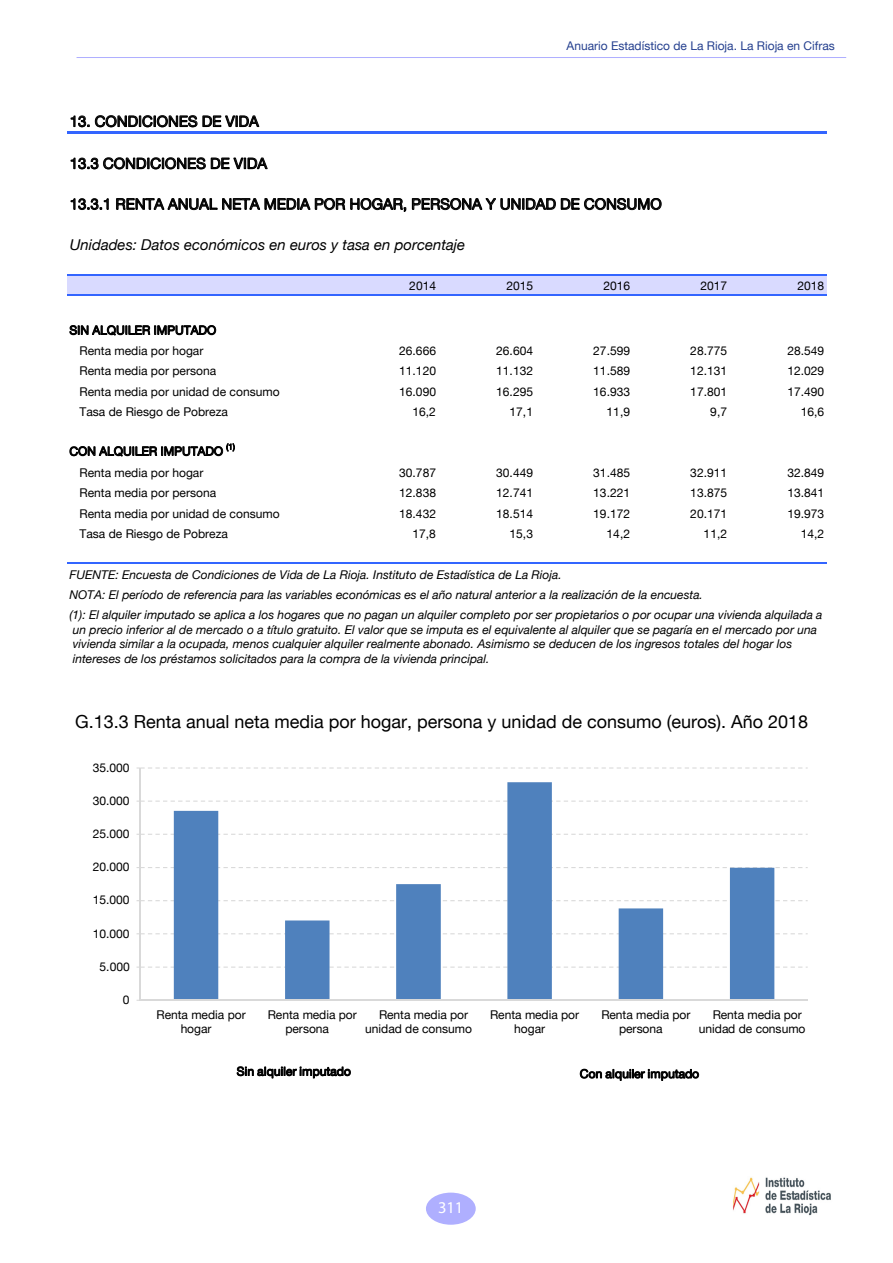
<style>
.page{position:relative;width:893px;height:1263px;background:#fff}
.page>*{position:absolute;margin:0;border:0;box-sizing:border-box;transform-origin:0 0}
.t1{font:18px "Helvetica Neue LT";color:#000}
.t2{font:16.5px "Myriad Pro";color:#fff}
.t3{font:15px "Helvetica Neue LT";color:#000}
.t4{font:italic 15px "Helvetica Neue LT";color:#000}
.t5{font:12px/14.1px "Helvetica Neue LT";color:#000}
.t6{font:italic 12px/20.4px "Helvetica Neue LT";color:#000}
.t7{font:12px "Helvetica Neue LT";color:#25408f}
.t8{font:8.1px "Helvetica Neue LT";color:#000}
</style>
<div class="page">
<div style="left:426px;top:1192px;width:50px;height:33px;background:#afafff;border-radius:50%"></div>
<hr style="left:77px;top:57px;width:769px;height:1px;background:#afafff">
<img style="left:733px;top:1177px;width:98px;height:39px">
<div style="left:68px;top:275px;width:759px;height:21px;background:#d9daff"></div>
<svg style="left:71px;top:116px;width:18px;height:11px"></svg>
<svg style="left:95px;top:115px;width:102px;height:12px"></svg>
<svg style="left:203px;top:115px;width:56px;height:12px"></svg>
<svg style="left:71px;top:157px;width:197px;height:12px"></svg>
<svg style="left:71px;top:198px;width:38px;height:12px"></svg>
<svg style="left:116px;top:198px;width:290px;height:14px"></svg>
<svg style="left:412px;top:198px;width:249px;height:12px"></svg>
<svg style="left:70px;top:325px;width:146px;height:11px"></svg>
<svg style="left:70px;top:443px;width:165px;height:14px"></svg>
<hr style="left:67px;top:131px;width:760px;height:3px;background:#3365ff">
<hr style="left:67px;top:274px;width:760px;height:2px;background:#3365ff">
<hr style="left:67px;top:295px;width:760px;height:1px;background:#3365ff">
<hr style="left:67px;top:562px;width:760px;height:1px;background:#3365ff">
<svg style="left:140px;top:767px;width:668px;height:201px"></svg>
<svg style="left:174px;top:782px;width:600px;height:218px"></svg>
<hr style="left:140px;top:768px;width:1px;height:232px;background:#d9d9d9">
<hr style="left:140px;top:1000px;width:668px;height:1px;background:#d9d9d9">
<svg style="left:237px;top:1066px;width:114px;height:12px"></svg>
<svg style="left:580px;top:1069px;width:119px;height:12px"></svg>
<p class="t7" style="left:567px;top:38px;width:270px">Anuario Estadístico de La Rioja. La Rioja en Cifras</p>
<p class="t3" style="left:70px;top:112px;width:190px">13. CONDICIONES DE VIDA</p>
<p class="t3" style="left:70px;top:154px;width:199px">13.3 CONDICIONES DE VIDA</p>
<p class="t3" style="left:70px;top:195px;width:593px">13.3.1 RENTA ANUAL NETA MEDIA POR HOGAR, PERSONA Y UNIDAD DE CONSUMO</p>
<p class="t4" style="left:70px;top:236px;width:397px">Unidades: Datos económicos en euros y tasa en porcentaje</p>
<p class="t5" style="left:409px;top:278px;width:28px">2014</p>
<p class="t5" style="left:506px;top:278px;width:28px">2015</p>
<p class="t5" style="left:603px;top:278px;width:28px">2016</p>
<p class="t5" style="left:700px;top:278px;width:28px">2017</p>
<p class="t5" style="left:797px;top:278px;width:28px">2018</p>
<p class="t5" style="left:69px;top:320px;width:148px;line-height:20.4px;text-align:center">SIN ALQUILER IMPUTADO<br>Renta media por hogar</p>
<p class="t5" style="left:399px;top:343px;width:38px">26.666</p>
<p class="t5" style="left:496px;top:343px;width:38px">26.604</p>
<p class="t5" style="left:593px;top:343px;width:38px">27.599</p>
<p class="t5" style="left:690px;top:343px;width:38px">28.775</p>
<p class="t5" style="left:787px;top:343px;width:38px">28.549</p>
<p class="t5" style="left:79px;top:364px;width:138px">Renta media por persona</p>
<p class="t5" style="left:399px;top:364px;width:38px">11.120</p>
<p class="t5" style="left:496px;top:364px;width:38px">11.132</p>
<p class="t5" style="left:593px;top:364px;width:38px">11.589</p>
<p class="t5" style="left:690px;top:364px;width:38px">12.131</p>
<p class="t5" style="left:787px;top:364px;width:38px">12.029</p>
<p class="t5" style="left:79px;top:384px;width:202px">Renta media por unidad de consumo</p>
<p class="t5" style="left:399px;top:384px;width:38px">16.090</p>
<p class="t5" style="left:496px;top:384px;width:38px">16.295</p>
<p class="t5" style="left:593px;top:384px;width:38px">16.933</p>
<p class="t5" style="left:690px;top:384px;width:38px">17.801</p>
<p class="t5" style="left:787px;top:384px;width:38px">17.490</p>
<p class="t5" style="left:79px;top:404px;width:150px">Tasa de Riesgo de Pobreza</p>
<p class="t5" style="left:413px;top:404px;width:25px">16,2</p>
<p class="t5" style="left:510px;top:404px;width:25px">17,1</p>
<p class="t5" style="left:607px;top:404px;width:25px">11,9</p>
<p class="t5" style="left:710px;top:404px;width:18px">9,7</p>
<p class="t5" style="left:801px;top:404px;width:25px">16,6</p>
<p class="t5" style="left:69px;top:444px;width:155px">CON ALQUILER IMPUTADO</p>
<p class="t8" style="left:226px;top:442px;width:10px">(1)</p>
<p class="t5" style="left:79px;top:465px;width:125px">Renta media por hogar</p>
<p class="t5" style="left:399px;top:465px;width:38px">30.787</p>
<p class="t5" style="left:496px;top:465px;width:38px">30.449</p>
<p class="t5" style="left:593px;top:465px;width:38px">31.485</p>
<p class="t5" style="left:690px;top:465px;width:38px">32.911</p>
<p class="t5" style="left:787px;top:465px;width:38px">32.849</p>
<p class="t5" style="left:79px;top:486px;width:138px">Renta media por persona</p>
<p class="t5" style="left:399px;top:486px;width:38px">12.838</p>
<p class="t5" style="left:496px;top:486px;width:38px">12.741</p>
<p class="t5" style="left:593px;top:486px;width:38px">13.221</p>
<p class="t5" style="left:690px;top:486px;width:38px">13.875</p>
<p class="t5" style="left:787px;top:486px;width:38px">13.841</p>
<p class="t5" style="left:79px;top:506px;width:202px">Renta media por unidad de consumo</p>
<p class="t5" style="left:399px;top:506px;width:38px">18.432</p>
<p class="t5" style="left:496px;top:506px;width:38px">18.514</p>
<p class="t5" style="left:593px;top:506px;width:38px">19.172</p>
<p class="t5" style="left:690px;top:506px;width:38px">20.171</p>
<p class="t5" style="left:787px;top:506px;width:38px">19.973</p>
<p class="t5" style="left:79px;top:526px;width:150px">Tasa de Riesgo de Pobreza</p>
<p class="t5" style="left:413px;top:526px;width:25px">17,8</p>
<p class="t5" style="left:510px;top:526px;width:25px">15,3</p>
<p class="t5" style="left:607px;top:526px;width:25px">14,2</p>
<p class="t5" style="left:704px;top:526px;width:25px">11,2</p>
<p class="t5" style="left:801px;top:526px;width:25px">14,2</p>
<p class="t6" style="left:69px;top:564px;width:755px">FUENTE: Encuesta de Condiciones de Vida de La Rioja. Instituto de Estadística de La Rioja.<br>NOTA: El período de referencia para las variables económicas es el año natural anterior a la realización de la encuesta.<br>(1): El alquiler imputado se aplica a los hogares que no pagan un alquiler completo por ser propietarios o por ocupar una vivienda alquilada a</p>
<p class="t6" style="left:73px;top:622px;width:746px;line-height:14.4px">un precio inferior al de mercado o a título gratuito. El valor que se imputa es el equivalente al alquiler que se pagaría en el mercado por una vivienda similar a la ocupada, menos cualquier alquiler realmente abonado. Asimismo se deducen de los ingresos totales del hogar los intereses de los préstamos solicitados para la compra de la vivienda principal.</p>
<p class="t1" style="left:75px;top:710px;width:734px">G.13.3 Renta anual neta media por hogar, persona y unidad de consumo (euros). Año 2018</p>
<p class="t5" style="left:93px;top:760px;width:38px">35.000</p>
<p class="t5" style="left:93px;top:793px;width:38px">30.000</p>
<p class="t5" style="left:93px;top:827px;width:38px">25.000</p>
<p class="t5" style="left:93px;top:860px;width:38px">20.000</p>
<p class="t5" style="left:93px;top:893px;width:38px">15.000</p>
<p class="t5" style="left:93px;top:926px;width:38px">10.000</p>
<p class="t5" style="left:100px;top:959px;width:32px">5.000</p>
<p class="t5" style="left:123px;top:992px;width:8px">0</p>
<p class="t5" style="left:181px;top:1008px;width:67px;text-indent:-24px">Renta media por hogar</p>
<p class="t5" style="left:285px;top:1008px;width:73px;text-indent:-18px">Renta media por persona</p>
<p class="t5" style="left:365px;top:1008px;width:108px;text-indent:14px">Renta media por unidad de consumo</p>
<p class="t5" style="left:514px;top:1008px;width:67px;text-indent:-24px">Renta media por hogar</p>
<p class="t5" style="left:619px;top:1008px;width:73px;text-indent:-18px">Renta media por persona</p>
<p class="t5" style="left:699px;top:1008px;width:108px;text-indent:14px">Renta media por unidad de consumo</p>
<p class="t5" style="left:237px;top:1064px;width:116px">Sin alquiler imputado</p>
<p class="t5" style="left:580px;top:1066px;width:121px">Con alquiler imputado</p>
<h2 class="t2" style="left:438px;top:1197px;width:27px">311</h2>
</div>
